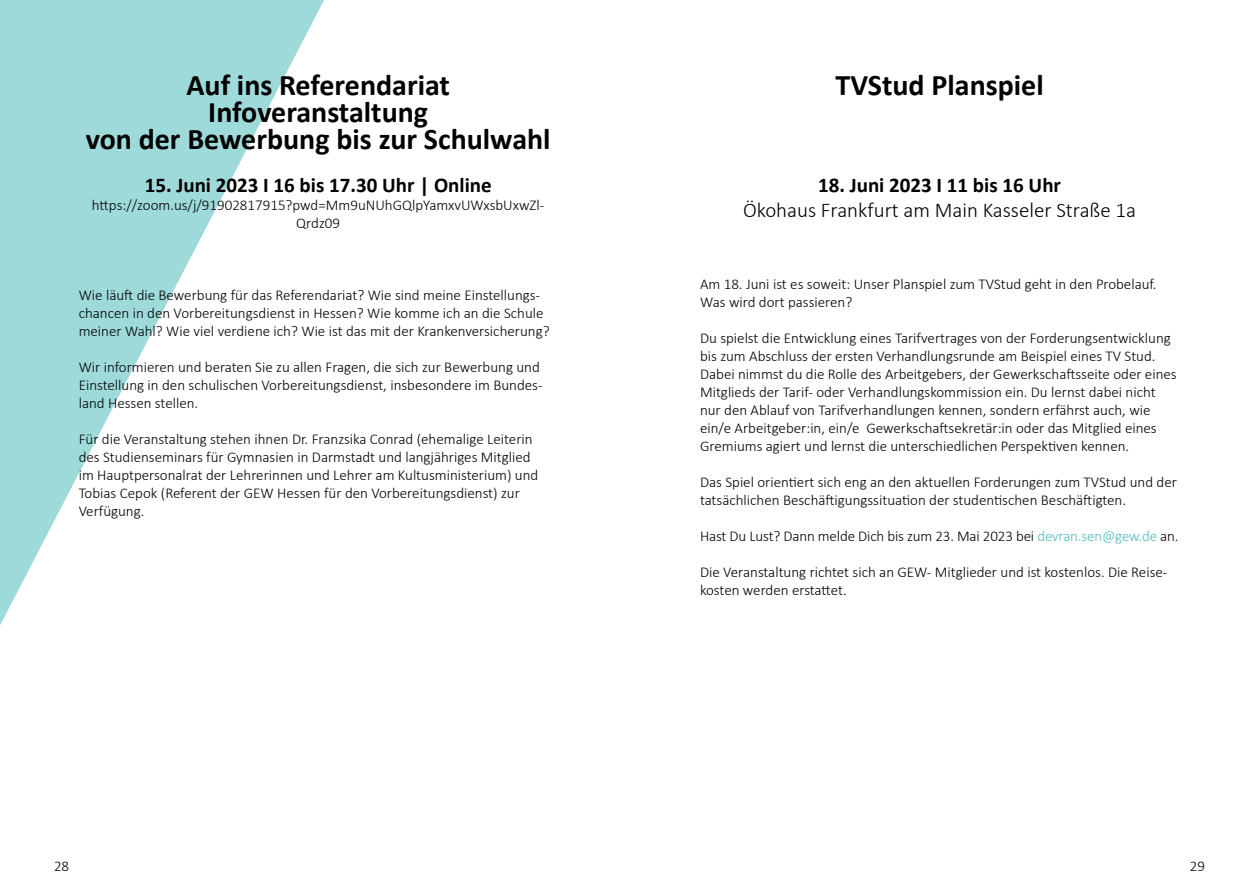
<style>
.page{position:relative;width:1259px;height:893px;background:#fff}
.page>*{position:absolute;margin:0;border:0;box-sizing:border-box;transform-origin:0 0}
.t1{font:700 30px/27px "Calibri";color:#000;text-align:center}
.t2{font:700 21px "Calibri";color:#000}
.t3{font:300 21px "Calibri";color:#000}
.t4{font:300 15px/18px "Calibri";color:#000}
.s1{color:#50bcbc}
</style>
<div class="page">
<svg style="left:0;top:0;width:324px;height:625px;fill:#9edada"></svg>
<h1 class="t1" style="left:86px;top:71px;width:466px">Auf ins Referendariat<br>Infoveranstaltung<br>von der Bewerbung bis zur Schulwahl</h1>
<h2 class="t2" style="left:145px;top:170px;width:348px">15. Juni 2023 I 16 bis 17.30 Uhr | Online</h2>
<p class="t4" style="left:92px;top:196px;width:454px;text-align:center">https://zoom.us/j/91902817915?pwd=Mm9uNUhGQlpYamxvUWxsbUxwZl-<br>Qrdz09</p>
<p class="t4" style="left:79px;top:286px;width:472px">Wie läuft die Bewerbung für das Referendariat? Wie sind meine Einstellungs&shy;chancen in den Vorbereitungsdienst in Hessen? Wie komme ich an die Schule meiner Wahl? Wie viel verdiene ich? Wie ist das mit der Krankenversicherung?</p>
<p class="t4" style="left:79px;top:358px;width:465px">Wir informieren und beraten Sie zu allen Fragen, die sich zur Bewerbung und<br>Einstellung in den schulischen Vorbereitungsdienst, insbesondere im Bundes&shy;land Hessen stellen.</p>
<p class="t4" style="left:79px;top:430px;width:461px">Für die Veranstaltung stehen ihnen Dr. Franzsika Conrad (ehemalige Leiterin des Studienseminars für Gymnasien in Darmstadt und langjähriges Mitglied im Hauptpersonalrat der Lehrerinnen und Lehrer am Kultusministerium) und Tobias Cepok (Referent der GEW Hessen für den Vorbereitungsdienst) zur Verfügung.</p>
<h1 class="t1" style="left:835px;top:71px;width:210px">TVStud Planspiel</h1>
<h2 class="t2" style="left:818px;top:170px;width:244px">18. Juni 2023 I 11 bis 16 Uhr</h2>
<h2 class="t3" style="left:743px;top:197px;width:394px">Ökohaus Frankfurt am Main Kasseler Straße 1a</h2>
<p class="t4" style="left:700px;top:275px;width:458px">Am 18. Juni ist es soweit: Unser Planspiel zum TVStud geht in den Probelauf.<br>Was wird dort passieren?</p>
<p class="t4" style="left:700px;top:329px;width:478px">Du spielst die Entwicklung eines Tarifvertrages von der Forderungsentwicklung bis zum Abschluss der ersten Verhandlungsrunde am Beispiel eines TV Stud.<br>Dabei nimmst du die Rolle des Arbeitgebers, der Gewerkschaftsseite oder eines Mitglieds der Tarif- oder Verhandlungskommission ein. Du lernst dabei nicht nur den Ablauf von Tarifverhandlungen kennen, sondern erfährst auch, wie ein/e Arbeitgeber:in, ein/e Gewerkschaftsekretär:in oder das Mitglied eines Gremiums agiert und lernst die unterschiedlichen Perspektiven kennen.</p>
<p class="t4" style="left:700px;top:473px;width:478px">Das Spiel orientiert sich eng an den aktuellen Forderungen zum TVStud und der tatsächlichen Beschäftigungssituation der studentischen Beschäftigten.</p>
<p class="t4" style="left:700px;top:527px;width:480px">Hast Du Lust? Dann melde Dich bis zum 23. Mai 2023 bei <span class="s1">devran.sen@gew.de</span> an.</p>
<p class="t4" style="left:700px;top:563px;width:469px">Die Veranstaltung richtet sich an GEW- Mitglieder und ist kostenlos. Die Reise&shy;kosten werden erstattet.</p>
<p class="t4" style="left:54px;top:857px;width:17px">28</p>
<p class="t4" style="left:1189px;top:857px;width:17px">29</p>
</div>
